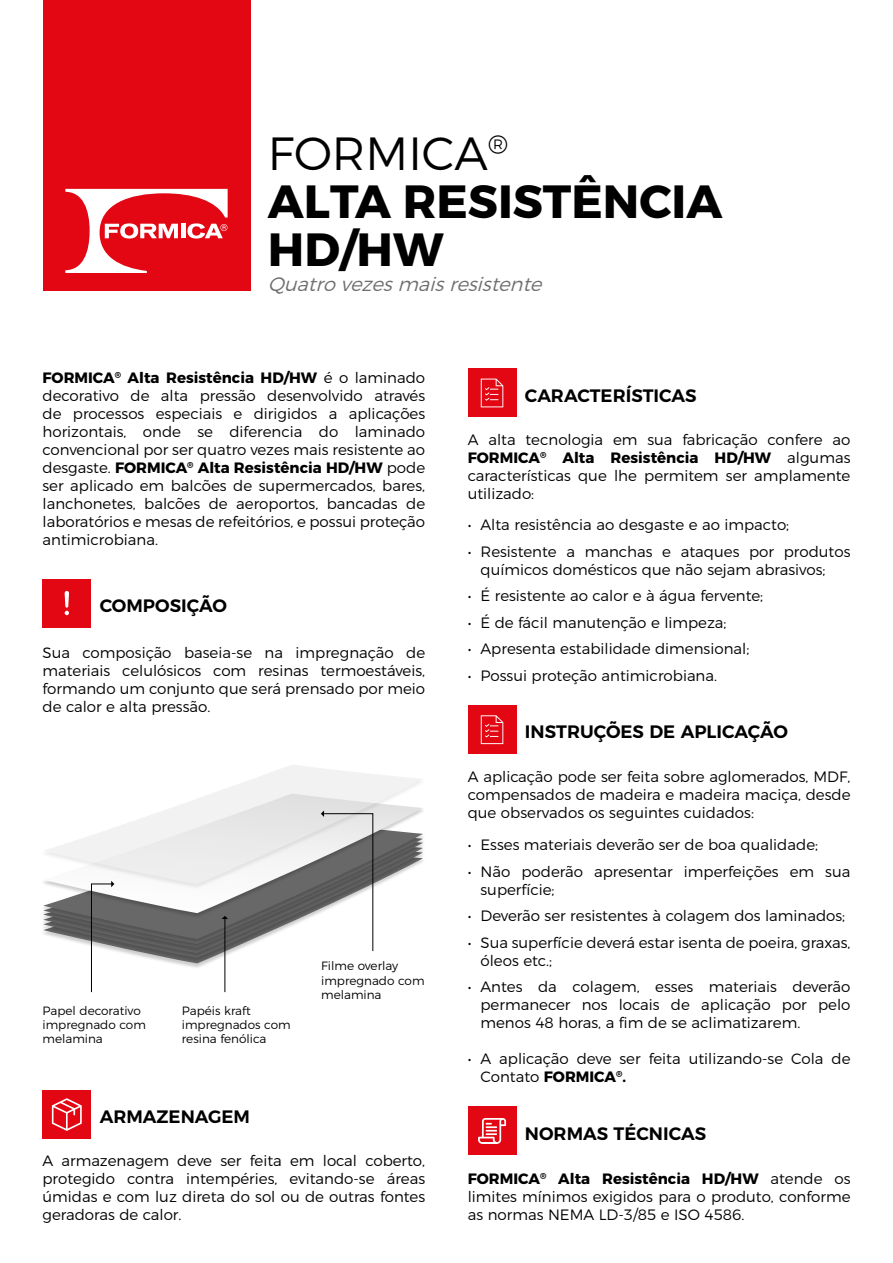
<style>
.page{position:relative;width:893px;height:1263px;background:#fff}
.page>*{position:absolute;margin:0;border:0;box-sizing:border-box;transform-origin:0 0}
.t1{font:700 46.5px/48px "Montserrat";color:#000}
.t2{font:italic 300 19.5px "Montserrat";color:#706f6f}
.t3{font:600 18px "Montserrat";color:#000}
.t4{font:300 15px/18px "Montserrat";color:#000;text-align:justify}
.t5{font:300 12px/14.4px "Montserrat";color:#000}
.s1{font-weight:300}
.s2{font-weight:700}
</style>
<div class="page">
<div style="left:43px;top:0;width:207px;height:291px;background:#e30613"></div>
<svg style="left:65px;top:189px;width:163px;height:84px"></svg>
<div style="left:43px;top:579px;width:48px;height:48px;background:#e30613"></div>
<svg style="left:65px;top:591px;width:4px;height:24px"></svg>
<div style="left:468px;top:1107px;width:48px;height:48px;background:#e30613"></div>
<svg style="left:478px;top:1118px;width:28px;height:26px"></svg>
<div style="left:468px;top:368px;width:48px;height:49px;background:#e30613"></div>
<svg style="left:481px;top:379px;width:22px;height:28px"></svg>
<div style="left:468px;top:705px;width:48px;height:49px;background:#e30613"></div>
<svg style="left:481px;top:715px;width:22px;height:29px"></svg>
<img style="left:131px;top:954px;width:98px;height:6px">
<img style="left:114px;top:950px;width:124px;height:4px">
<img style="left:90px;top:945px;width:159px;height:5px">
<img style="left:64px;top:939px;width:198px;height:6px">
<svg style="left:43px;top:919px;width:263px;height:20px;background:#787777"></svg>
<img style="left:43px;top:913px;width:276px;height:6px">
<svg style="left:43px;top:890px;width:278px;height:23px"></svg>
<img style="left:46px;top:884px;width:334px;height:6px">
<svg style="left:43px;top:765px;width:380px;height:119px;fill:#f2f2f2"></svg>
<svg style="left:321px;top:810px;width:53px;height:142px"></svg>
<svg style="left:91px;top:881px;width:23px;height:112px"></svg>
<hr style="left:225px;top:918px;width:1px;height:74px;background:#000">
<svg style="left:222px;top:916px;width:6px;height:3px"></svg>
<div style="left:43px;top:1090px;width:48px;height:49px;background:#e30613"></div>
<svg style="left:52px;top:1098px;width:30px;height:33px"></svg>
<h1 class="t1" style="left:268px;top:126px;width:456px"><span class="s1">FORMICA</span><sup>®<br></sup>ALTA RESISTÊNCIA<br>HD/HW</h1>
<h2 class="t2" style="left:268px;top:269px;width:282px">Quatrovezesmaisresistente</h2>
<p class="t4" style="left:43px;top:367px;width:384px"><span class="s2">FORMICA</span><sup>®</sup> <span class="s2">Alta Resistência HD/HW</span> é o laminado decorativo de alta pressão desenvolvido através de processos especiais e dirigidos a aplicações horizontais, onde se diferencia do laminado convencional por ser quatro vezes mais resistente ao desgaste. <span class="s2">FORMICA</span><sup>®</sup> <span class="s2">Alta Resistência HD/HW</span> pode ser aplicado em balcões de supermercados, bares, lanchonetes, balcões de aeroportos, bancadas de laboratórios e mesas de refeitórios, e possui proteção antimicrobiana.</p>
<p class="t3" style="left:100px;top:591px;width:129px">COMPOSIÇÃO</p>
<p class="t4" style="left:43px;top:642px;width:384px">Sua composição baseia-se na impregnação de materiais celulósicos com resinas termoestáveis, formando um conjunto que será prensado por meio de calor e alta pressão.</p>
<p class="t5" style="left:43px;top:1002px;width:105px">Papel decorativo impregnado com melamina</p>
<p class="t5" style="left:182px;top:1002px;width:110px">Papéis kraft impregnados com resina fenólica</p>
<p class="t3" style="left:100px;top:1102px;width:152px">ARMAZENAGEM</p>
<p class="t5" style="left:321px;top:958px;width:105px">Filme overlay impregnado com melamina</p>
<p class="t4" style="left:43px;top:1151px;width:384px">A armazenagem deve ser feita em local coberto, protegido contra intempéries, evitando-se áreas úmidas e com luz direta do sol ou de outras fontes geradoras de calor.</p>
<p class="t3" style="left:525px;top:381px;width:173px">CARACTERÍSTICAS</p>
<p class="t4" style="left:468px;top:430px;width:384px">A alta tecnologia em sua fabricação confere ao <span class="s2">FORMICA</span><sup>®</sup> <span class="s2">Alta Resistência HD/HW</span> algumas características que lhe permitem ser amplamente utilizado:</p>
<p class="t4" style="left:468px;top:515px;width:323px">• Alta resistência ao desgaste e ao impacto;</p>
<p class="t4" style="left:480px;top:541px;width:371px;text-indent:-13px">• Resistente a manchas e ataques por produtos químicos domésticos que não sejam abrasivos;</p>
<p class="t4" style="left:468px;top:586px;width:297px">• É resistente ao calor e à água fervente;</p>
<p class="t4" style="left:468px;top:612px;width:260px">• É de fácil manutenção e limpeza;</p>
<p class="t4" style="left:468px;top:639px;width:283px">• Apresenta estabilidade dimensional;</p>
<p class="t4" style="left:468px;top:665px;width:251px">• Possui proteção antimicrobiana.</p>
<p class="t3" style="left:525px;top:717px;width:265px">INSTRUÇÕES DE APLICAÇÃO</p>
<p class="t4" style="left:468px;top:766px;width:384px">A aplicação pode ser feita sobre aglomerados, MDF, compensados de madeira e madeira maciça, desde que observados os seguintes cuidados:</p>
<p class="t4" style="left:468px;top:835px;width:352px">• Esses materiais deverão ser de boa qualidade;</p>
<p class="t4" style="left:480px;top:861px;width:371px;text-indent:-13px">• Não poderão apresentar imperfeições em sua superfície;</p>
<p class="t4" style="left:468px;top:906px;width:379px">• Deverão ser resistentes à colagem dos laminados;</p>
<p class="t4" style="left:480px;top:932px;width:371px;text-indent:-13px">• Sua superfície deverá estar isenta de poeira, graxas, óleos etc.;</p>
<p class="t4" style="left:480px;top:977px;width:371px;text-indent:-13px">• Antes da colagem, esses materiais deverão permanecer nos locais de aplicação por pelo menos 48 horas, a fim de se aclimatizarem.</p>
<p class="t4" style="left:480px;top:1049px;width:371px;text-indent:-13px">• A aplicação deve ser feita utilizando-se Cola de<br>Contato <span class="s2">FORMICA</span><sup>®</sup><span class="s2">.</span></p>
<p class="t3" style="left:525px;top:1118px;width:183px">NORMAS TÉCNICAS</p>
<p class="t4" style="left:468px;top:1169px;width:384px"><span class="s2">FORMICA</span><sup>®</sup> <span class="s2">Alta Resistência HD/HW</span> atende os limites mínimos exigidos para o produto, conforme as normas NEMA LD-3/85 e ISO 4586.</p>
</div>
